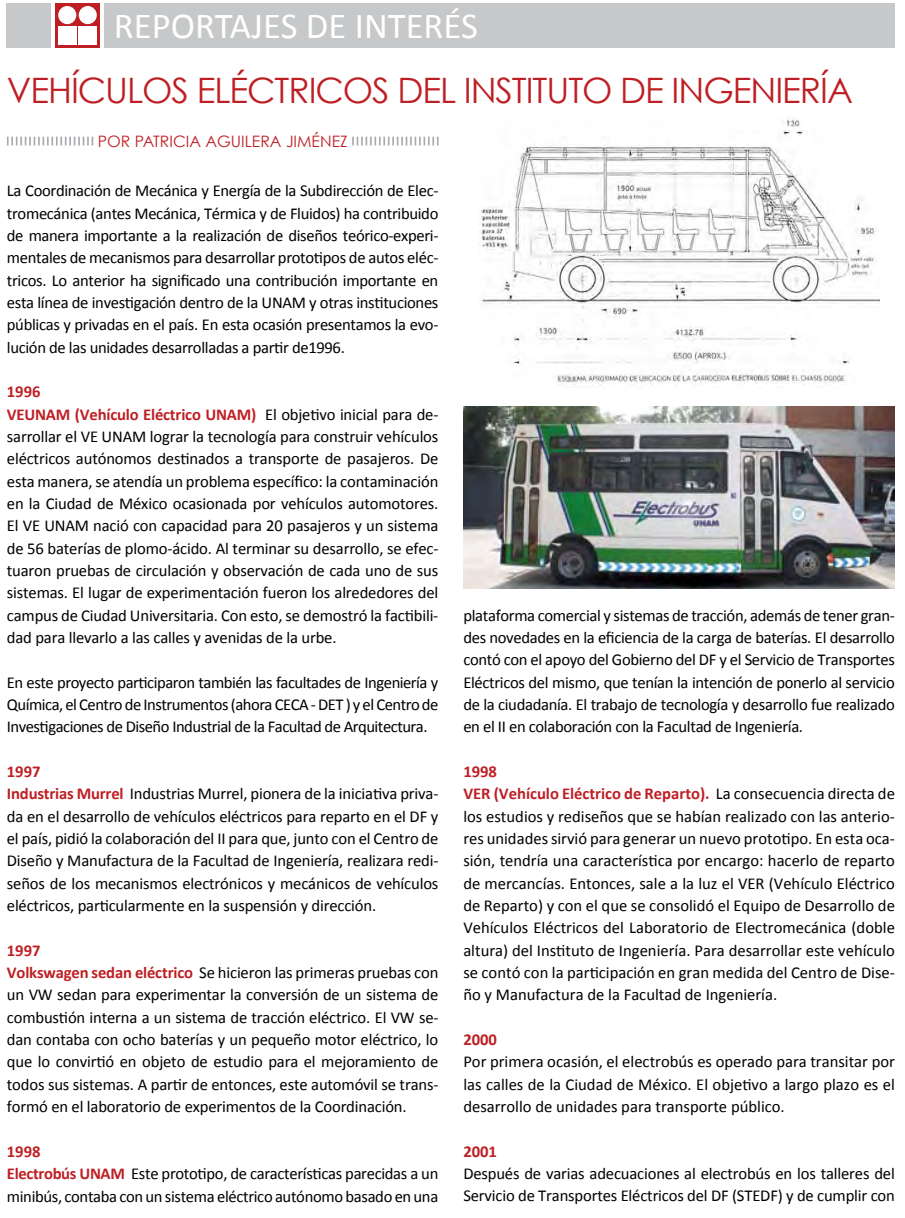
<style>
.page{position:relative;width:905px;height:1218px;background:#fff}
.page>*{position:absolute;margin:0;border:0;box-sizing:border-box;transform-origin:0 0}
.t1{font:36.75px "Calibri";color:#fff}
.t2{font:35px "Weezer Font";letter-spacing:-.03em;color:#be1f24}
.t3{font:16.62px/22.4px "Calibri";letter-spacing:-.01em;color:#000;text-align:justify}
.t4{font:16.62px/22.4px "Calibri";letter-spacing:-.03em;color:#000}
.t5{font:700 16.62px "Calibri";color:#be1f24}
.t6{font:15.75px "Weezer Font";color:#be1f24}
.s1{font-weight:700;color:#be1f24}
</style>
<div class="page">
<div style="left:7px;top:3px;width:888px;height:44px;background:#c6c8ca"></div>
<div style="left:51px;top:0;width:53px;height:56px;background:#fff"></div>
<svg style="left:55px;top:3px;width:45px;height:44px"></svg>
<div style="left:58px;top:6px;width:18px;height:18px;background:#fff;border-radius:50%"></div>
<div style="left:58px;top:26px;width:18px;height:18px;background:#fff"></div>
<div style="left:79px;top:6px;width:18px;height:18px;background:#fff;border-radius:50%"></div>
<div style="left:79px;top:26px;width:18px;height:18px;background:#fff"></div>
<img style="left:479px;top:119px;width:401px;height:266px">
<img style="left:463px;top:406px;width:432px;height:182px">
<svg style="left:7px;top:137px;width:86px;height:8px"></svg>
<svg style="left:352px;top:137px;width:86px;height:8px"></svg>
<h1 class="t1" style="left:114px;top:3px;width:366px">Reportajes de interés</h1>
<h2 class="t2" style="left:7px;top:69px;width:141px">VEHÍCULOS</h2>
<h2 class="t2" style="left:197px;top:69px;width:290px">ELÉCTRICOS DEL INSTIT</h2>
<h2 class="t2" style="left:546px;top:69px;width:306px">UTO DE INGENI ERÍA</h2>
<p class="t6" style="left:98px;top:131px;width:251px">POR PATRICIA AGUILERA JIMÉNEZ</p>
<p class="t3" style="left:7px;top:179px;width:433px">La Coordinación de Mecánica y Energía de la Subdirección de Elec&shy;tromecánica (antes Mecánica, Térmica y de Fluidos) ha contribuido de manera importante a la realización de diseños teórico-experi&shy;mentales de mecanismos para desarrollar prototipos de autos eléc&shy;tricos. Lo anterior ha significado una contribución importante en esta línea de investigación dentro de la UNAM</p>
<p class="t3" style="left:7px;top:290px;width:433px;text-indent:302px">y otras instituciones públicas y privadas en el país. En esta ocasión presentamos la evo&shy;lución de las unidades desarrolladas a partir de1996.</p>
<p class="t3" style="left:7px;top:380px;width:433px;text-align:left"><span class="s1">1996<br>VEUNAM (Vehículo Eléctrico UNAM)</span> El objetivo inicial para de&shy;sarrollar el VE UNAM</p>
<p class="t3" style="left:7px;top:424px;width:433px;text-indent:143px">lograr la tecnología para construir vehículos eléctricos autónomos destinados a transporte de pasajeros. De esta manera, se atendía un problema específico: la contaminación en la Ciudad de México ocasionada por vehículos automotores.<br>El VE UNAM</p>
<p class="t3" style="left:7px;top:514px;width:433px;text-indent:86px">nació con capacidad para 20 pasajeros y un sistema de 56 baterías de plomo-ácido. Al terminar su desarrollo, se efec&shy;tuaron pruebas de circulación y observación de cada uno de sus sistemas. El lugar de experimentación fueron los alrededores del campus de Ciudad Universitaria. Con esto, se demostró la factibili&shy;dad para llevarlo a las calles y avenidas de la urbe.</p>
<p class="t4" style="left:7px;top:670px;width:433px">En este proyecto participaron también las facultades de I ngeniería y<br>Química, el Centro de I nstrumentos (ahora CECA</p>
<p class="t4" style="left:7px;top:692px;width:433px;text-indent:304px">- DET ) y el Centro de<br>I nvestigaciones de Diseño I ndustrial de la Facultad de Arquitectura.</p>
<p class="t3" style="left:7px;top:759px;width:433px;text-align:left"><span class="s1">1997<br>Industrias Murrel</span> I ndustrias M urrel, pionera de la iniciativa priva&shy;da en el desarrollo de vehículos eléctricos para reparto en el DF y el país, pidió la colaboración del II para que, junto con el Centro de Diseño y Manufactura de la Facultad de I ngeniería, realizara redi&shy;seños de los mecanismos electrónicos y mecánicos de vehículos eléctricos, particularmente en la suspensión y dirección.</p>
<p class="t3" style="left:7px;top:938px;width:433px;text-align:left"><span class="s1">1997<br>Volkswagen sedan eléctrico</span> Se hicieron las primeras pruebas con un VW sedan para experimentar la conversión de un sistema de combustión interna a un sistema de tracción eléctrico. El VW se&shy;dan contaba con ocho baterías y un pequeño motor eléctrico, lo que lo convirtió en objeto de estudio para el mejoramiento de todos sus sistemas. A partir de entonces, este automóvil se trans&shy;formó en el laboratorio de experimentos de la Coordinación.</p>
<p class="t3" style="left:7px;top:1139px;width:433px;text-align:left"><span class="s1">1998<br>Electrobús UNAM</span> Este prototipo, de características parecidas a un minibús, contaba con un sistema eléctrico autónomo basado en una</p>
<p class="t3" style="left:463px;top:603px;width:433px">plataforma comercial y sistemas de tracción, además de tener gran&shy;des novedades en la eficiencia de la carga de baterías. El desarrollo contó con el apoyo del Gobierno del DF y el Servicio de Transportes Eléctricos del mismo, que tenían la intención de ponerlo al servicio de la ciudadanía. El trabajo de tecnología y desarrollo fue realizado en el II en colaboración con la Facultad de I ngeniería.</p>
<p class="t3" style="left:463px;top:759px;width:433px;text-align:left"><span class="s1">1998<br>VER (Vehículo Eléctrico de Reparto).</span> La consecuencia directa de los estudios y rediseños que se habían realizado con las anterio&shy;res unidades sirvió para generar un nuevo prototipo. En esta oca&shy;sión, tendría una característica por encargo: hacerlo de reparto de mercancías. Entonces, sale a la luz el VER</p>
<p class="t3" style="left:463px;top:871px;width:433px;text-indent:306px">(Vehículo Eléctrico de Reparto) y con el que se consolidó el Equipo de Desarrollo de Vehículos Eléctricos del Laboratorio de Electromecánica (doble altura) del I nstituto de I ngeniería. Para desarrollar este vehículo se contó con la participación en gran medida del Centro de Dise&shy;ño y Manufactura de la Facultad de I ngeniería.</p>
<p class="t5" style="left:463px;top:1029px;width:35px">2000</p>
<p class="t3" style="left:463px;top:1049px;width:433px">Por primera ocasión, el electrobús es operado para transitar por las calles de la Ciudad de México. El objetivo a largo plazo es el desarrollo de unidades para transporte público.</p>
<p class="t5" style="left:463px;top:1140px;width:35px">2001</p>
<p class="t3" style="left:463px;top:1161px;width:433px">Después de varias adecuaciones al electrobús en los talleres del<br>Servicio de Transportes Eléctricos del DF (STED</p>
<p class="t3" style="left:770px;top:1183px;width:126px">F) y de cumplir con</p>
</div>
